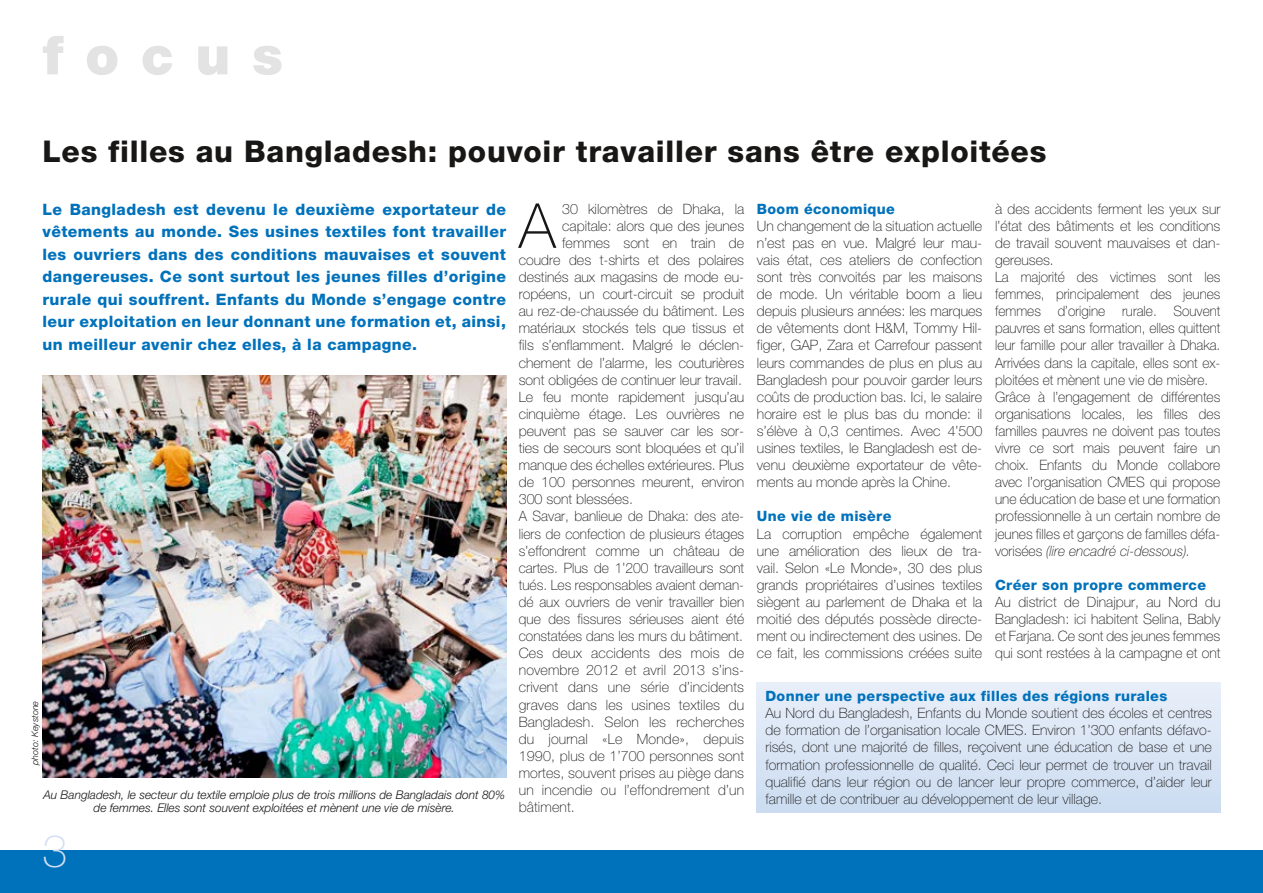
<style>
.page{position:relative;width:1263px;height:893px;background:#fff}
.page>*{position:absolute;margin:0;border:0;box-sizing:border-box;transform-origin:0 0}
.t1{font:100 62.1px "Helvetica Neue LT Pro";color:#181716}
.t2{font:900 54px "Helvetica Neue LT Pro";letter-spacing:.4em;color:#e3e3e3}
.t3{font:100 45px "Helvetica Neue LT Pro";color:#d3dff3}
.t4{font:800 30px "Helvetica Neue LT Pro";letter-spacing:.025em;color:#181716}
.t5{font:800 15.75px/22.5px "Helvetica Neue LT Pro";letter-spacing:.025em;color:#0071bb;text-align:justify}
.t6{font:100 14.25px/17.1px "Helvetica Neue LT Pro";color:#181716;text-align:justify}
.t7{font:800 14.25px "Helvetica Neue LT Pro";letter-spacing:.025em;color:#0071bb}
.t8{font:italic 300 12px/13.5px "Helvetica Neue LT Pro";color:#181716;text-align:center}
.t9{font:italic 300 9px "Helvetica Neue";letter-spacing:-.005em;color:#181716}
.s1{font-style:italic}
</style>
<div class="page">
<div style="left:0;top:850px;width:1263px;height:43px;background:#0071bb"></div>
<img style="left:43px;top:375px;width:463px;height:402px">
<div style="left:757px;top:682px;width:463px;height:130px;background:linear-gradient(to bottom,#e9eff9,#ccddf1)"></div>
<h2 class="t2" style="left:43px;top:23px;width:242px">focus</h2>
<h3 class="t4" style="left:43px;top:133px;width:1005px">Les filles au Bangladesh: pouvoir travailler sans être exploitées</h3>
<p class="t5" style="left:43px;top:198px;width:465px">Le Bangladesh est devenu le deuxième exportateur de vêtements au monde. Ses usines textiles font travailler les ouvriers dans des conditions mauvaises et souvent dangereuses. Ce sont surtout les jeunes filles d’origine rurale qui souffrent. Enfants du Monde s’engage contre leur exploitation en leur donnant une formation et, ainsi, un meilleur avenir chez elles, à la campagne.</p>
<h1 class="t1" style="left:519px;top:190px;width:38px">A</h1>
<p class="t6" style="left:562px;top:200px;width:183px">30 kilomètres de Dhaka, la</p>
<p class="t6" style="left:995px;top:200px;width:227px;text-align:left">à des accidents ferment les yeux sur l’état des bâtiments et les conditions de travail souvent mauvaises et dan&shy;gereuses.<br>La majorité des victimes sont les femmes, principalement des jeunes femmes d’origine rurale. Souvent pauvres et sans formation, elles quittent leur famille pour aller travailler à Dhaka.<br>Arrivées dans la capitale, elles sont ex&shy;ploitées et mènent une vie de misère.<br>Grâce à l’engagement de différentes organisations locales, les filles des familles pauvres ne doivent pas toutes vivre ce sort mais peuvent faire un choix. Enfants du Monde collabore avec l’organisation CMES qui propose une éducation de base et une formation professionnelle à un certain nombre de jeunes filles et garçons de familles défa&shy;vorisées <span class="s1">(lire encadré ci-dessous).</span></p>
<p class="t7" style="left:995px;top:576px;width:212px">Créer son propre commerce</p>
<p class="t6" style="left:995px;top:593px;width:227px">Au district de Dinajpur, au Nord du Bangladesh: ici habitent Selina, Bably et Farjana. Ce sont des jeunes femmes qui sont restées à la campagne et ont</p>
<p class="t7" style="left:765px;top:688px;width:403px">Donner une perspective aux filles des régions rurales</p>
<p class="t6" style="left:765px;top:705px;width:448px">Au Nord du Bangladesh, Enfants du Monde soutient des écoles et centres de formation de l’organisation locale CMES. Environ 1’300 enfants défavo&shy;risés, dont une majorité de filles, reçoivent une éducation de base et une formation professionnelle de qualité. Ceci leur permet de trouver un travail qualifié dans leur région ou de lancer leur propre commerce, d’aider leur famille et de contribuer au développement de leur village.</p>
<p class="t7" style="left:757px;top:200px;width:139px">Boom économique</p>
<p class="t6" style="left:757px;top:217px;width:227px">Un changement de la situation actuelle n’est pas en vue. Malgré leur mau&shy;vais état, ces ateliers de confection sont très convoités par les maisons de mode. Un véritable boom a lieu depuis plusieurs années: les marques de vêtements dont H&amp;M, Tommy Hil&shy;figer, GAP, Zara et Carrefour passent leurs commandes de plus en plus au Bangladesh pour pouvoir garder leurs coûts de production bas. Ici, le salaire horaire est le plus bas du monde: il s’élève à 0,3 centimes. Avec 4’500 usines textiles, le Bangladesh est de&shy;venu deuxième exportateur de vête&shy;ments au monde après la Chine.</p>
<p class="t7" style="left:757px;top:508px;width:136px">Une vie de misère</p>
<p class="t6" style="left:757px;top:525px;width:227px">La corruption empêche également une amélioration des lieux de tra&shy;vail. Selon «Le Monde», 30 des plus grands propriétaires d’usines textiles siègent au parlement de Dhaka et la moitié des députés possède directe&shy;ment ou indirectement des usines. De ce fait, les commissions créées suite</p>
<p class="t6" style="left:562px;top:217px;width:183px">capitale: alors que des jeunes</p>
<p class="t6" style="left:562px;top:234px;width:183px">femmes sont en train de</p>
<p class="t6" style="left:519px;top:251px;width:227px">coudre des t-shirts et des polaires</p>
<p class="t6" style="left:519px;top:268px;width:227px">destinés aux magasins de mode eu-</p>
<p class="t6" style="left:519px;top:286px;width:227px">ropéens, un court-circuit se produit</p>
<p class="t6" style="left:519px;top:303px;width:227px">au rez-de-chaussée du bâtiment. Les</p>
<p class="t6" style="left:519px;top:320px;width:227px">matériaux stockés tels que tissus et</p>
<p class="t6" style="left:519px;top:337px;width:227px">fils s’enflamment. Malgré le déclen-</p>
<p class="t6" style="left:519px;top:354px;width:227px">chement de l’alarme, les couturières</p>
<p class="t6" style="left:519px;top:371px;width:225px">sont obligées de continuer leur travail.</p>
<p class="t6" style="left:519px;top:388px;width:227px">Le feu monte rapidement jusqu’au</p>
<p class="t6" style="left:519px;top:405px;width:227px">cinquième étage. Les ouvrières ne</p>
<p class="t6" style="left:519px;top:422px;width:227px">peuvent pas se sauver car les sor-</p>
<p class="t6" style="left:519px;top:439px;width:227px">ties de secours sont bloquées et qu’il</p>
<p class="t6" style="left:519px;top:457px;width:227px">manque des échelles extérieures. Plus</p>
<p class="t6" style="left:519px;top:474px;width:227px">de 100 personnes meurent, environ</p>
<p class="t6" style="left:519px;top:491px;width:116px">300 sont blessées.</p>
<p class="t6" style="left:519px;top:508px;width:227px">A Savar, banlieue de Dhaka: des ate-</p>
<p class="t6" style="left:519px;top:525px;width:227px">liers de confection de plusieurs étages</p>
<p class="t6" style="left:519px;top:542px;width:227px">s’effondrent comme un château de</p>
<p class="t6" style="left:519px;top:559px;width:227px">cartes. Plus de 1’200 travailleurs sont</p>
<p class="t6" style="left:519px;top:576px;width:227px">tués. Les responsables avaient deman-</p>
<p class="t6" style="left:519px;top:593px;width:227px">dé aux ouvriers de venir travailler bien</p>
<p class="t6" style="left:519px;top:610px;width:227px">que des fissures sérieuses aient été</p>
<p class="t6" style="left:519px;top:628px;width:226px">constatées dans les murs du bâtiment.</p>
<p class="t6" style="left:519px;top:645px;width:227px">Ces deux accidents des mois de</p>
<p class="t6" style="left:519px;top:662px;width:227px">novembre 2012 et avril 2013 s’ins-</p>
<p class="t6" style="left:519px;top:679px;width:227px">crivent dans une série d’incidents</p>
<p class="t6" style="left:519px;top:696px;width:227px">graves dans les usines textiles du</p>
<p class="t6" style="left:519px;top:713px;width:227px">Bangladesh. Selon les recherches</p>
<p class="t6" style="left:519px;top:730px;width:227px">du journal «Le Monde», depuis</p>
<p class="t6" style="left:519px;top:747px;width:227px">1990, plus de 1’700 personnes sont</p>
<p class="t6" style="left:519px;top:764px;width:227px">mortes, souvent prises au piège dans</p>
<p class="t6" style="left:519px;top:781px;width:227px">un incendie ou l’effondrement d’un</p>
<p class="t6" style="left:519px;top:799px;width:58px">bâtiment.</p>
<p class="t9" style="left:30px;top:765px;width:65px;rotate:-90deg">photo: Keystone</p>
<p class="t8" style="left:43px;top:788px;width:463px">Au Bangladesh, le secteur du textile emploie plus de trois millions de Bangladais dont 80% de femmes. Elles sont souvent exploitées et mènent une vie de misère.</p>
<h3 class="t3" style="left:43px;top:825px;width:27px">3</h3>
</div>
